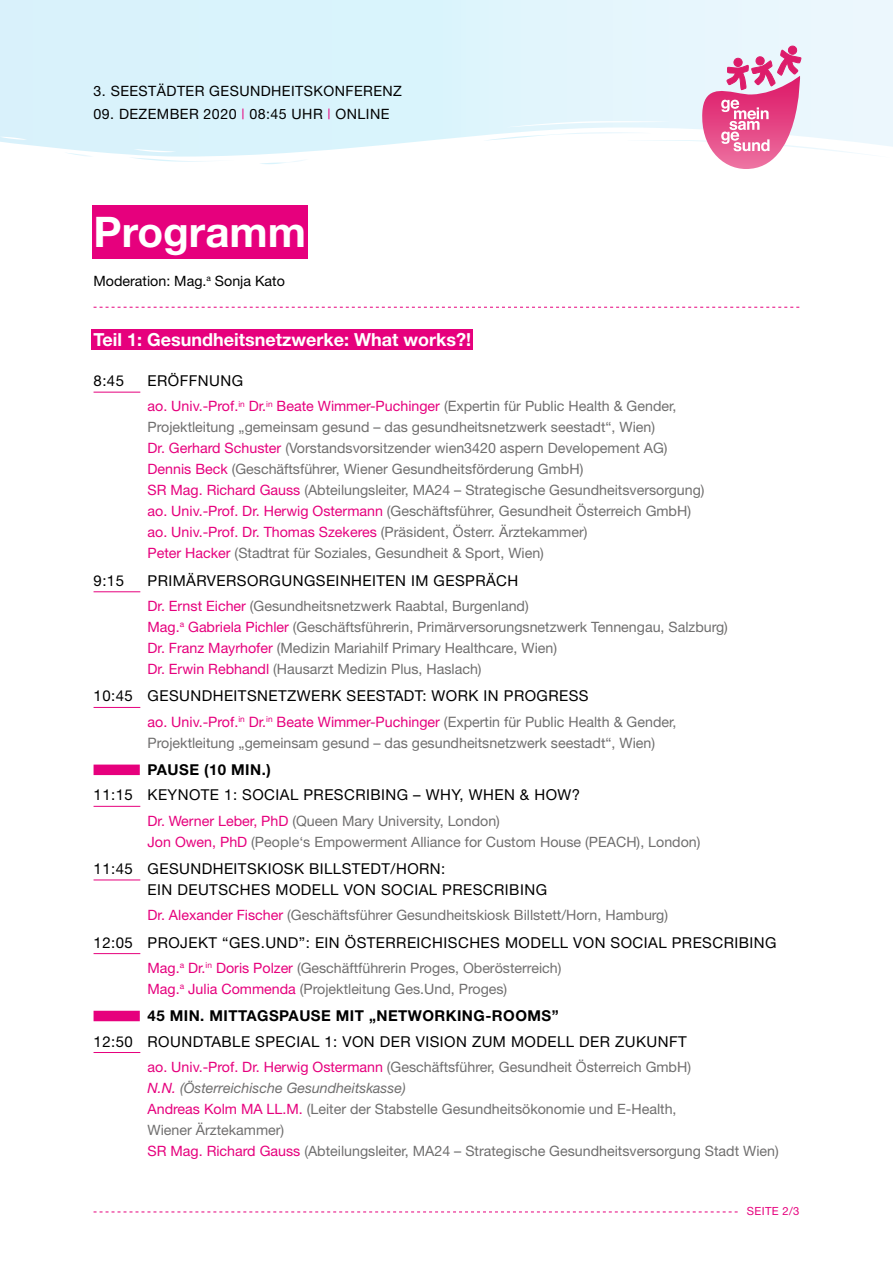
<style>
.page{position:relative;width:893px;height:1263px;background:#fff}
.page>*{position:absolute;margin:0;border:0;box-sizing:border-box;transform-origin:0 0}
.h1_gemeinsam_gesund{font:700 42.15px "Helvetica Neue";color:#fff}
.h2_gemeinsam_gesund{font:700 18px "Helvetica Neue";color:#fff}
.h3_gemeinsam_gesund{font:15px/21px "Helvetica Neue";letter-spacing:.03em;color:#000}
.h3_gemeinsam_gesund-2{font:700 15px "Helvetica Neue";letter-spacing:.03em;color:#000}
.p_copy_ggs_tagungspr{font:14.25px/21px "Helvetica Neue";color:#706f6f}
.p_copy_ggs_tagungspr-2{font:14.25px/21px "Helvetica Neue";color:#706f6f}
.p_copy_ggs_tagungspr-3{font:14.25px "Helvetica Neue";letter-spacing:.03em;color:#000}
.p_copy_ggs_tagungspr-4{font:14.25px "Helvetica Neue";color:#e6007d}
.p_copy_ggs_tagungspr-5{font:italic 14.25px "Helvetica Neue";color:#706f6f}
.p_copy_ggs_tagungspr-6{font:14.25px "Helvetica Neue";color:#000}
.t1{font:11.25px "Helvetica Neue";letter-spacing:.03em;color:#e6007d}
.s1{color:#e6007d}
.s2{color:#706f6f}
</style>
<div class="page">
<svg style="left:260px;top:163px;width:22px;height:1px"></svg>
<svg style="left:0;top:0;width:893px;height:163px;background:#def4fc"></svg>
<div style="left:91px;top:329px;width:382px;height:21px;background:#e6007d"></div>
<hr style="left:94px;top:392px;width:46px;height:1px;background:#e6007d">
<hr style="left:94px;top:591px;width:46px;height:1px;background:#e6007d">
<hr style="left:94px;top:707px;width:46px;height:1px;background:#e6007d">
<hr style="left:94px;top:806px;width:46px;height:1px;background:#e6007d">
<hr style="left:94px;top:879px;width:46px;height:1px;background:#e6007d">
<hr style="left:94px;top:953px;width:46px;height:1px;background:#e6007d">
<hr style="left:94px;top:1052px;width:46px;height:1px;background:#e6007d">
<div style="left:94px;top:764px;width:46px;height:11px;background:#e6007d"></div>
<div style="left:94px;top:1011px;width:46px;height:10px;background:#e6007d"></div>
<div style="left:92px;top:205px;width:215px;height:54px;background:#e6007d"></div>
<svg style="left:484px;top:45px;width:405px;height:124px"></svg>
<svg style="left:94px;top:307px;width:705px;height:1px"></svg>
<svg style="left:94px;top:1211px;width:644px;height:1px"></svg>
<p class="p_copy_ggs_tagungspr-3" style="left:94px;top:83px;width:310px">3. SEESTÄDTER GESUNDHEITSKONFERENZ</p>
<p class="p_copy_ggs_tagungspr-3" style="left:94px;top:105px;width:297px">09. DEZEMBER 2020 <span class="s1">|</span> 08:45 UHR <span class="s1">|</span> ONLINE</p>
<p class="h1_gemeinsam_gesund" style="left:94px;top:206px;width:214px">Programm</p>
<p class="p_copy_ggs_tagungspr-6" style="left:94px;top:272px;width:193px">Moderation: Mag.<sup>a</sup> Sonja Kato</p>
<p class="h2_gemeinsam_gesund" style="left:94px;top:328px;width:379px">Teil 1: Gesundheitsnetzwerke: What works?!</p>
<p class="h3_gemeinsam_gesund" style="left:94px;top:370px;width:32px">8:45</p>
<p class="h3_gemeinsam_gesund" style="left:148px;top:370px;width:97px">ERÖFFNUNG</p>
<p class="p_copy_ggs_tagungspr" style="left:148px;top:396px;width:530px"><span class="s1">ao. Univ.-Prof.</span><sup>in</sup> <span class="s1">Dr.</span><sup>in</sup> <span class="s1">Beate Wimmer-Puchinger</span> (Expertin für Public Health &amp; Gender,<br>Projektleitung „gemeinsam gesund – das gesundheitsnetzwerk seestadt“, Wien)</p>
<p class="p_copy_ggs_tagungspr" style="left:148px;top:438px;width:521px"><span class="s1">Dr. Gerhard Schuster</span> (Vorstandsvorsitzender wien3420 aspern Developement AG)</p>
<p class="p_copy_ggs_tagungspr" style="left:148px;top:459px;width:437px"><span class="s1">Dennis Beck</span> (Geschäftsführer, Wiener Gesundheitsförderung GmbH)</p>
<p class="p_copy_ggs_tagungspr" style="left:148px;top:480px;width:559px"><span class="s1">SR Mag. Richard Gauss</span> (Abteilungsleiter, MA24 – Strategische Gesundheitsversorgung)</p>
<p class="p_copy_ggs_tagungspr" style="left:148px;top:501px;width:545px"><span class="s1">ao. Univ.-Prof. Dr. Herwig Ostermann</span> (Geschäftsführer, Gesundheit Österreich GmbH)</p>
<p class="p_copy_ggs_tagungspr-4" style="left:148px;top:524px;width:441px">ao. Univ.-Prof. Dr. Thomas Szekeres <span class="s2">(Präsident, Österr. Ärztekammer)</span></p>
<p class="p_copy_ggs_tagungspr" style="left:148px;top:543px;width:398px"><span class="s1">Peter Hacker</span> (Stadtrat für Soziales, Gesundheit &amp; Sport, Wien)</p>
<p class="h3_gemeinsam_gesund" style="left:94px;top:570px;width:32px">9:15</p>
<p class="h3_gemeinsam_gesund" style="left:148px;top:570px;width:372px">PRIMÄRVERSORGUNGSEINHEITEN IM GESPRÄCH</p>
<p class="p_copy_ggs_tagungspr" style="left:148px;top:595px;width:383px"><span class="s1">Dr. Ernst Eicher</span> (Gesundheitsnetzwerk Raabtal, Burgenland)</p>
<p class="p_copy_ggs_tagungspr" style="left:148px;top:616px;width:582px"><span class="s1">Mag.</span><sup>a</sup> <span class="s1">Gabriela Pichler</span> (Geschäftsführerin, Primärversorungsnetzwerk Tennengau, Salzburg)<br><span class="s1">Dr. Franz Mayrhofer</span> (Medizin Mariahilf Primary Healthcare, Wien)</p>
<p class="p_copy_ggs_tagungspr" style="left:148px;top:658px;width:336px"><span class="s1">Dr. Erwin Rebhandl</span> (Hausarzt Medizin Plus, Haslach)</p>
<p class="h3_gemeinsam_gesund" style="left:94px;top:685px;width:497px">10:45 GESUNDHEITSNETZWERK SEESTADT: WORK IN PROGRESS</p>
<p class="p_copy_ggs_tagungspr-2" style="left:148px;top:712px;width:530px"><span class="s1">ao. Univ.-Prof.</span><sup>in</sup> <span class="s1">Dr.</span><sup>in</sup> <span class="s1">Beate Wimmer-Puchinger</span> (Expertin für Public Health &amp; Gender,<br>Projektleitung „gemeinsam gesund – das gesundheitsnetzwerk seestadt“, Wien)</p>
<p class="h3_gemeinsam_gesund-2" style="left:148px;top:760px;width:125px">PAUSE (10 MIN.)</p>
<p class="h3_gemeinsam_gesund" style="left:94px;top:784px;width:488px">11:15 KEYNOTE 1: SOCIAL PRESCRIBING – WHY, WHEN &amp; HOW?</p>
<p class="p_copy_ggs_tagungspr" style="left:148px;top:810px;width:354px"><span class="s1">Dr. Werner Leber, PhD</span> (Queen Mary University, London)</p>
<p class="p_copy_ggs_tagungspr" style="left:148px;top:831px;width:554px"><span class="s1">Jon Owen, PhD</span> (People‘s Empowerment Alliance for Custom House (PEACH), London)</p>
<p class="h3_gemeinsam_gesund" style="left:148px;top:858px;width:401px;text-indent:-54px">11:45 GESUNDHEITSKIOSK BILLSTEDT/HORN:<br>EIN DEUTSCHES MODELL VON SOCIAL PRESCRIBING</p>
<p class="p_copy_ggs_tagungspr" style="left:148px;top:904px;width:522px"><span class="s1">Dr. Alexander Fischer</span> (Geschäftsführer Gesundheitskiosk Billstett/Horn, Hamburg)</p>
<p class="h3_gemeinsam_gesund" style="left:94px;top:931px;width:684px">12:05 PROJEKT “GES.UND”: EIN ÖSTERREICHISCHES MODELL VON SOCIAL PRESCRIBING</p>
<p class="p_copy_ggs_tagungspr" style="left:148px;top:957px;width:415px"><span class="s1">Mag.</span><sup>a</sup> <span class="s1">Dr.</span><sup>in</sup> <span class="s1">Doris Polzer</span> (Geschäftführerin Proges, Oberösterreich)</p>
<p class="p_copy_ggs_tagungspr" style="left:148px;top:978px;width:361px"><span class="s1">Mag.</span><sup>a</sup> <span class="s1">Julia Commenda</span> (Projektleitung Ges.Und, Proges)</p>
<p class="h3_gemeinsam_gesund-2" style="left:148px;top:1006px;width:413px">45 MIN. MITTAGSPAUSE MIT „NETWORKING-ROOMS”</p>
<p class="h3_gemeinsam_gesund" style="left:94px;top:1030px;width:595px">12:50 ROUNDTABLE SPECIAL 1: VON DER VISION ZUM MODELL DER ZUKUNFT</p>
<p class="p_copy_ggs_tagungspr" style="left:148px;top:1056px;width:545px"><span class="s1">ao. Univ.-Prof. Dr. Herwig Ostermann</span> (Geschäftsführer, Gesundheit Österreich GmbH)</p>
<p class="p_copy_ggs_tagungspr-5" style="left:148px;top:1079px;width:260px"><span class="s1">N.N.</span> (Österreichische Gesundheitskasse)</p>
<p class="p_copy_ggs_tagungspr" style="left:148px;top:1098px;width:530px"><span class="s1">Andreas Kolm MA LL.M.</span> (Leiter der Stabstelle Gesundheitsökonomie und E-Health,<br>Wiener Ärztekammer)</p>
<p class="p_copy_ggs_tagungspr" style="left:148px;top:1140px;width:633px"><span class="s1">SR Mag. Richard Gauss</span> (Abteilungsleiter, MA24 – Strategische Gesundheitsversorgung Stadt Wien)</p>
<p class="t1" style="left:747px;top:1205px;width:54px">SEITE 2/3</p>
</div>
